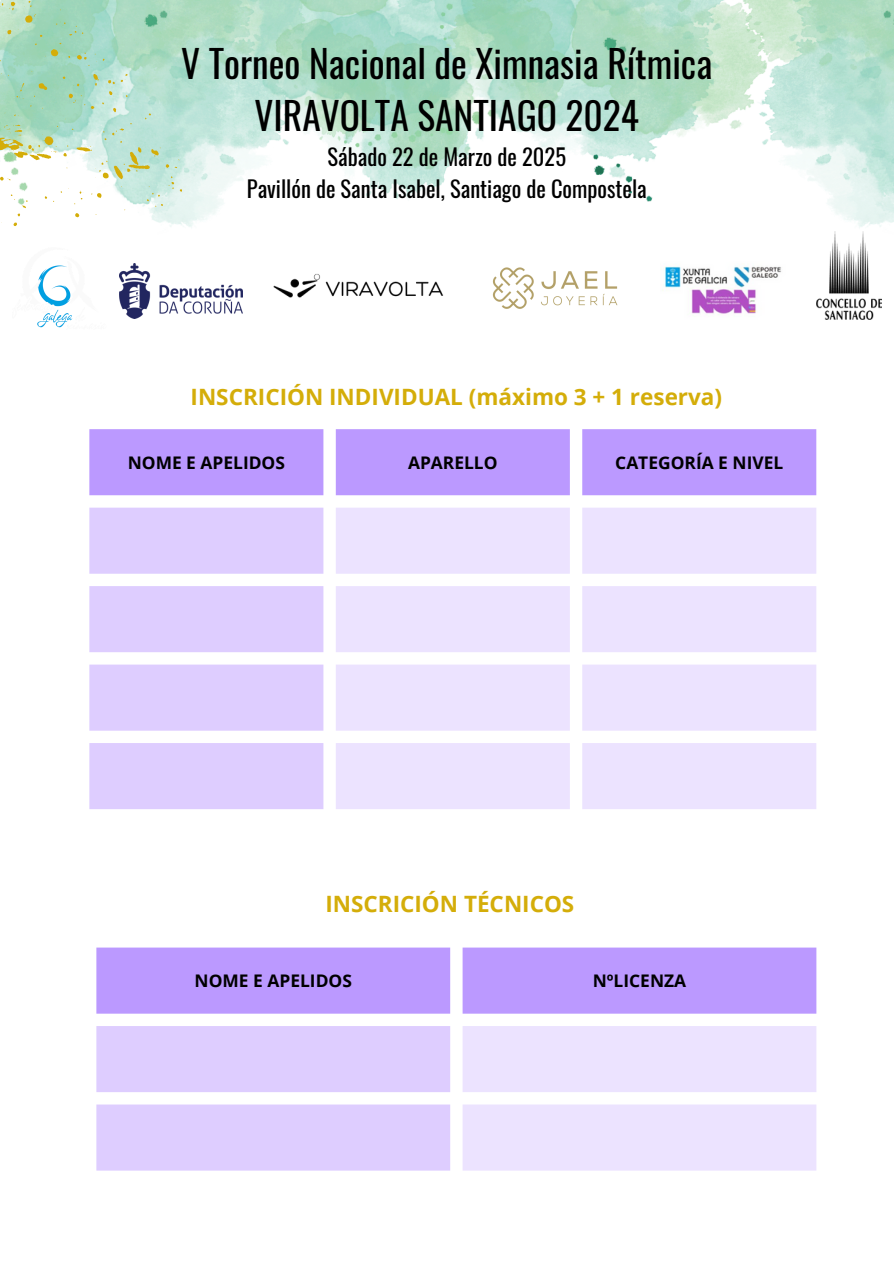
<style>
.page{position:relative;width:894px;height:1264px;background:#fff}
.page>*{position:absolute;margin:0;border:0;box-sizing:border-box;transform-origin:0 0}
.t1{font:37.5px "Oswald";color:#000}
.t2{font:22.5px "Oswald";color:#000}
.t3{font:700 22.5px "Open Sans";color:#d4ad09}
.t4{font:700 17.4px "Open Sans";color:#000}
</style>
<div class="page">
<img style="left:182px;top:0;width:203px;height:201px">
<img style="left:385px;top:0;width:352px;height:201px">
<img style="left:737px;top:0;width:156px;height:228px">
<svg style="left:0;top:0;width:182px;height:227px"></svg>
<img style="left:492px;top:267px;width:126px;height:42px">
<img style="left:273px;top:274px;width:171px;height:24px">
<img style="left:37px;top:265px;width:36px;height:63px">
<img style="left:816px;top:231px;width:65px;height:88px">
<img style="left:662px;top:265px;width:119px;height:50px">
<img style="left:119px;top:263px;width:123px;height:56px">
<div style="left:89px;top:429px;width:727px;height:66px;background:#b9f"></div>
<svg style="left:89px;top:507px;width:234px;height:302px;background:#e2d3ff"></svg>
<svg style="left:336px;top:508px;width:480px;height:301px;background:#eee7ff"></svg>
<div style="left:96px;top:947px;width:720px;height:66px;background:#b9f"></div>
<svg style="left:96px;top:1026px;width:354px;height:144px;background:#e1d1ff"></svg>
<svg style="left:462px;top:1026px;width:354px;height:144px;background:#ede5ff"></svg>
<p class="t1" style="left:181px;top:35px;width:532px">V Torneo Nacional de Ximnasia Rítmica</p>
<p class="t1" style="left:254px;top:86px;width:386px">VIRAVOLTA SANTIAGO 2024</p>
<p class="t2" style="left:327px;top:139px;width:240px">Sábado 22 de Marzo de 2025</p>
<p class="t2" style="left:247px;top:171px;width:401px">Pavillón de Santa Isabel, Santiago de Compostela</p>
<p class="t3" style="left:190px;top:381px;width:533px">INSCRICIÓN INDIVIDUAL (máximo 3 + 1 reserva)</p>
<p class="t4" style="left:128px;top:450px;width:159px">NOME E APELIDOS</p>
<p class="t4" style="left:408px;top:450px;width:91px">APARELLO</p>
<p class="t4" style="left:615px;top:450px;width:169px">CATEGORÍA E NIVEL</p>
<p class="t3" style="left:325px;top:887px;width:250px">INSCRICIÓN TÉCNICOS</p>
<p class="t4" style="left:194px;top:968px;width:159px">NOME E APELIDOS</p>
<p class="t4" style="left:592px;top:968px;width:95px">NºLICENZA</p>
</div>
